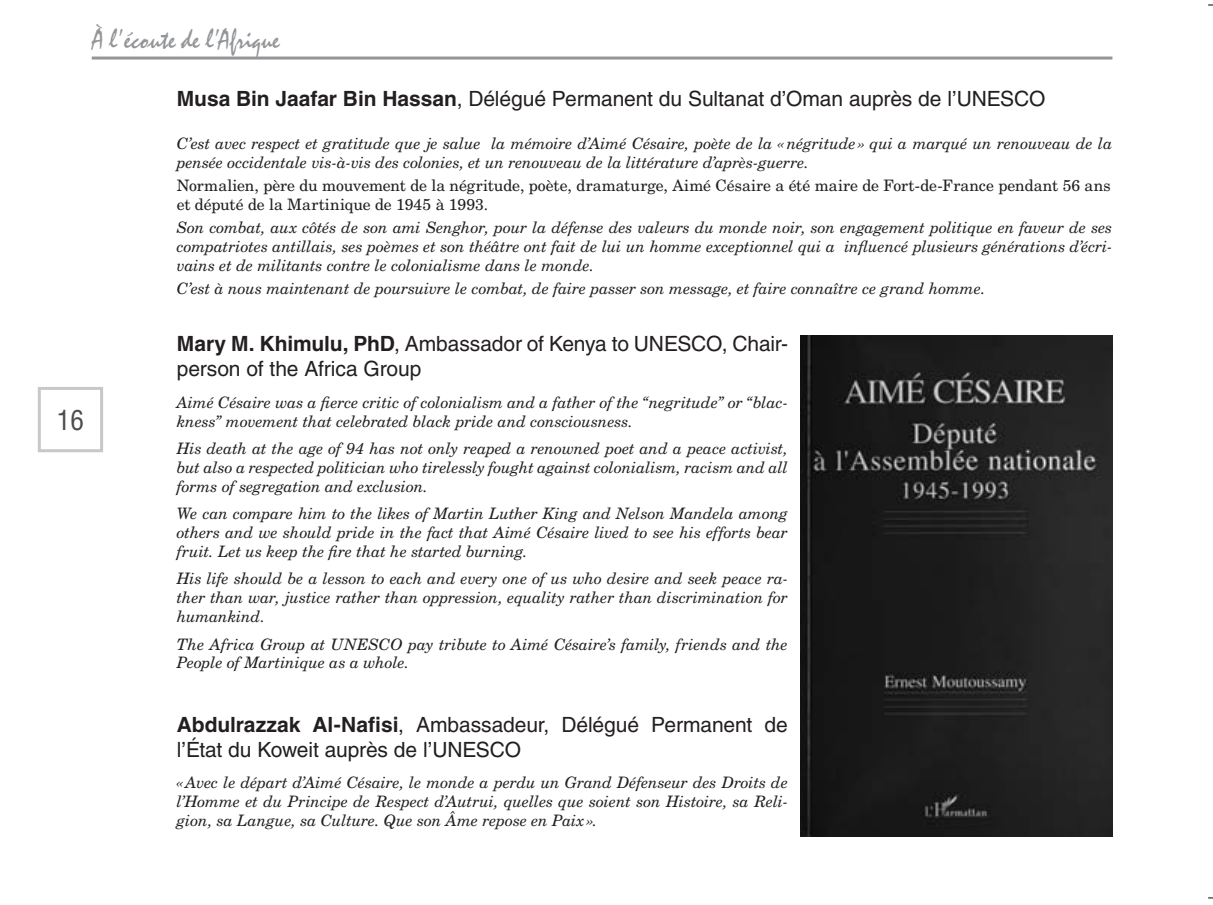
<style>
.page{position:relative;width:1213px;height:905px;background:#fff}
.page>*{position:absolute;margin:0;border:0;box-sizing:border-box;transform-origin:0 0}
.t1{font:27px "Mistral LT";letter-spacing:.01em;color:#939598;scale:.9 1}
.t2{font:condensed 27px "Helvetica LT";color:#4b4c4d}
.t3{font:21px/25.2px "Helvetica LT";letter-spacing:-.005em;color:#231f20}
.t4{font:italic 15.75px/18.9px "New Century Schlbk LT";letter-spacing:-.005em;color:#231f20;text-align:justify}
.t5{font:15.75px/18.9px "New Century Schlbk LT";color:#231f20}
.s1{font-weight:700}
</style>
<div class="page">
<div style="left:38px;top:387px;width:65px;height:65px;border:3px solid #c7c8ca"></div>
<hr style="left:92px;top:57px;width:1020px;height:3px;background:#939598">
<img style="left:801px;top:336px;width:311px;height:500px">
<h1 class="t2" style="left:57px;top:404px;width:28px">16</h1>
<h1 class="t1" style="left:92px;top:23px;width:210px">à l’écoute de l’Afrique</h1>
<h2 class="t3" style="left:177px;top:86px;width:870px"><span class="s1">Musa Bin Jaafar Bin Hassan</span>, Délégué Permanent du Sultanat d’Oman auprès de l’UNESCO</h2>
<p class="t4" style="left:177px;top:134px;width:937px">C’est avec respect et gratitude que je salue la mémoire d’Aimé Césaire, poète de la «négritude » qui a marqué un renouveau de la pensée occidentale vis-à-vis des colonies, et un renouveau de la littérature d’après-guerre.</p>
<p class="t5" style="left:177px;top:176px;width:935px">Normalien, père du mouvement de la négritude, poète, dramaturge, Aimé Césaire a été maire de Fort-de-France pendant 56 ans et député de la Martinique de 1945 à 1993.</p>
<p class="t4" style="left:177px;top:218px;width:937px">Son combat, aux côtés de son ami Senghor, pour la défense des valeurs du monde noir, son engagement politique en faveur de ses compatriotes antillais, ses poèmes et son théâtre ont fait de lui un homme exceptionnel qui a influencé plusieurs générations d’écri&shy;vains et de militants contre le colonialisme dans le monde.</p>
<p class="t4" style="left:177px;top:279px;width:810px">C’est à nous maintenant de poursuivre le combat, de faire passer son message, et faire connaître ce grand homme.</p>
<h2 class="t3" style="left:177px;top:331px;width:613px"><span class="s1">Mary M. Khimulu, PhD</span>, Ambassador of Kenya to UNESCO, Chair&shy;person of the Africa Group</h2>
<p class="t4" style="left:177px;top:393px;width:613px">Aimé Césaire was a fierce critic of colonialism and a father of the “negritude” or “blac&shy;kness” movement that celebrated black pride and consciousness.</p>
<p class="t4" style="left:177px;top:439px;width:613px">His death at the age of 94 has not only reaped a renowned poet and a peace activist, but also a respected politician who tirelessly fought against colonialism, racism and all forms of segregation and exclusion.</p>
<p class="t4" style="left:177px;top:504px;width:613px">We can compare him to the likes of Martin Luther King and Nelson Mandela among others and we should pride in the fact that Aimé Césaire lived to see his efforts bear fruit. Let us keep the fire that he started burning.</p>
<p class="t4" style="left:177px;top:569px;width:613px">His life should be a lesson to each and every one of us who desire and seek peace ra&shy;ther than war, justice rather than oppression, equality rather than discrimination for humankind.</p>
<p class="t4" style="left:177px;top:635px;width:612px">The Africa Group at UNESCO pay tribute to Aimé Césaire’s family, friends and the<br>People of Martinique as a whole.</p>
<h2 class="t3" style="left:177px;top:712px;width:613px"><span class="s1">Abdulrazzak Al-Nafisi</span>, Ambassadeur, Délégué Permanent de l’État du Koweit auprès de l’UNESCO</h2>
<p class="t4" style="left:177px;top:773px;width:613px">«Avec le départ d’Aimé Césaire, le monde a perdu un Grand Défenseur des Droits de l’Homme et du Principe de Respect d’Autrui, quelles que soient son Histoire, sa Reli&shy;gion, sa Langue, sa Culture. Que son Âme repose en Paix».</p>
</div>
